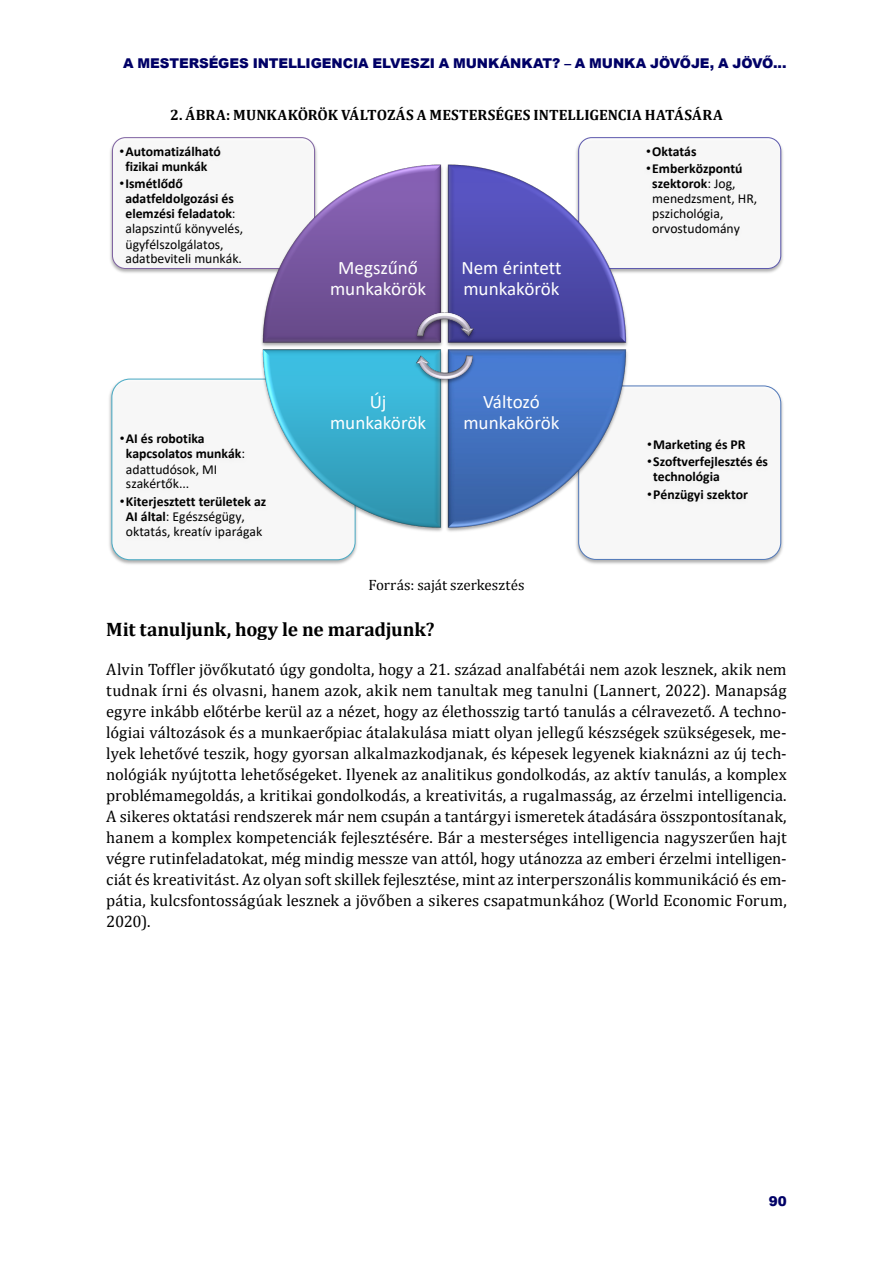
<style>
.page{position:relative;width:893px;height:1263px;background:#fff}
.page>*{position:absolute;margin:0;border:0;box-sizing:border-box;transform-origin:0 0}
.Alcím_1{font:700 19.5px "Cambria";letter-spacing:-.005em;color:#000}
.t1{font:19.05px/21.1px "Calibri";color:#fff;text-align:center}
.Főszöveg{font:16.5px/21px "Cambria";color:#000;text-align:justify}
.t2{font:700 15px "Cambria";letter-spacing:.005em;color:#000}
.FORRÁS{font:15px "Cambria";color:#000}
.t3{font:13.65px/15px "Calibri";color:#000}
.t4{font:700 13.65px/15px "Calibri";color:#000}
.t5{font:900 13.5px "Arial";letter-spacing:-.01em;color:#006}
.s1{font-family:"Arial";font-weight:400}
.s2{font-family:"Arial"}
.s3{font-weight:700}
.s4{font-weight:400}
</style>
<div class="page">
<img style="left:576px;top:387px;width:207px;height:177px">
<img style="left:781px;top:429px;width:2px;height:88px">
<div style="left:579px;top:386px;width:202px;height:173px;background:#f7f7f7;border-radius:17px"></div>
<div style="left:578px;top:385px;width:203px;height:175px;border:1px solid #537aba;border-radius:17px"></div>
<img style="left:109px;top:378px;width:248px;height:186px">
<img style="left:109px;top:424px;width:8px;height:131px">
<div style="left:112px;top:379px;width:243px;height:181px;background:#f7f7f7;border-radius:18px"></div>
<div style="left:111px;top:379px;width:245px;height:181px;border:1px solid #4bacc6;border-radius:18px"></div>
<img style="left:576px;top:137px;width:207px;height:136px">
<div style="left:579px;top:138px;width:202px;height:130px;background:#f7f7f7;border-radius:13px"></div>
<div style="left:578px;top:137px;width:203px;height:132px;border:1px solid #5f5bae;border-radius:13px"></div>
<img style="left:110px;top:137px;width:149px;height:136px">
<div style="left:112px;top:138px;width:203px;height:130px;background:#f6f6f6;border-radius:13px"></div>
<div style="left:112px;top:137px;width:203px;height:132px;border:1px solid #8064a2;border-radius:13px"></div>
<img style="left:259px;top:162px;width:184px;height:372px">
<img style="left:446px;top:162px;width:185px;height:372px">
<img style="left:412px;top:310px;width:67px;height:33px">
<img style="left:411px;top:354px;width:66px;height:33px">
<p class="t5" style="left:123px;top:53px;width:665px">A MESTERSÉGES INTELLIGENCIA ELVESZI A MUNKÁNKAT? – A MUNKA JÖVŐJE, A JÖVŐ...</p>
<p class="t2" style="left:170px;top:106px;width:554px">2. ÁBRA: MUNKAKÖRÖK VÁLTOZÁS A MESTERSÉGES INTELLIGENCIA HATÁSÁRA</p>
<p class="t4" style="left:119px;top:144px;width:103px;text-align:center"><span class="s1">•</span>Automatizálható fizikai munkák</p>
<p class="t3" style="left:126px;top:176px;width:119px;text-indent:-6px"><span class="s2">•</span><span class="s3">Ismétlődő adatfeldolgozási és elemzési feladatok</span>: alapszintű könyvelés, ügyfélszolgálatos, adatbeviteli munkák.</p>
<p class="t4" style="left:126px;top:431px;width:121px;text-indent:-6px"><span class="s1">•</span>AI és robotika kapcsolatos munkák<span class="s4">: adattudósok, MI szakértők...</span></p>
<p class="t3" style="left:126px;top:494px;width:142px;text-indent:-6px"><span class="s2">•</span><span class="s3">Kiterjesztett területek az<br>AI által</span>: Egészségügy, oktatás, kreatív iparágak</p>
<p class="t1" style="left:330px;top:257px;width:98px">Megszűnő munkakörök</p>
<p class="t1" style="left:461px;top:257px;width:102px;text-align:left">Nem érintett munkakörök</p>
<p class="t1" style="left:330px;top:390px;width:98px">Új munkakörök</p>
<p class="t1" style="left:463px;top:390px;width:98px">Változó munkakörök</p>
<p class="t4" style="left:646px;top:144px;width:52px"><span class="s1">•</span>Oktatás</p>
<p class="t3" style="left:652px;top:161px;width:106px;text-indent:-6px"><span class="s2">•</span><span class="s3">Emberközpontú szektorok</span>: Jog, menedzsment, HR, pszichológia, orvostudomány</p>
<p class="t4" style="left:647px;top:436px;width:100px"><span class="s1">•</span>Marketing és PR</p>
<p class="t4" style="left:653px;top:454px;width:116px;text-indent:-6px"><span class="s1">•</span>Szoftverfejlesztés és technológia</p>
<p class="t4" style="left:647px;top:486px;width:103px"><span class="s1">•</span>Pénzügyi szektor</p>
<p class="FORRÁS" style="left:368px;top:576px;width:158px">Forrás: saját szerkesztés</p>
<p class="Alcím_1" style="left:106px;top:618px;width:330px">Mit tanuljunk, hogy le ne maradjunk?</p>
<p class="Főszöveg" style="left:106px;top:659px;width:682px">Alvin Toffler jövőkutató úgy gondolta, hogy a 21. század analfabétái nem azok lesznek, akik nem tudnak írni és olvasni, hanem azok, akik nem tanultak meg tanulni (Lannert, 2022). Manapság egyre inkább előtérbe kerül az a nézet, hogy az élethosszig tartó tanulás a célravezető. A techno&shy;lógiai változások és a munkaerőpiac átalakulása miatt olyan jellegű készségek szükségesek, me&shy;lyek lehetővé teszik, hogy gyorsan alkalmazkodjanak, és képesek legyenek kiaknázni az új tech&shy;nológiák nyújtotta lehetőségeket. Ilyenek az analitikus gondolkodás, az aktív tanulás, a komplex problémamegoldás, a kritikai gondolkodás, a kreativitás, a rugalmasság, az érzelmi intelligencia.<br>A sikeres oktatási rendszerek már nem csupán a tantárgyi ismeretek átadására összpontosítanak, hanem a komplex kompetenciák fejlesztésére. Bár a mesterséges intelligencia nagyszerűen hajt végre rutinfeladatokat, még mindig messze van attól, hogy utánozza az emberi érzelmi intelligen&shy;ciát és kreativitást. Az olyan soft skillek fejlesztése, mint az interperszonális kommunikáció és em&shy;pátia, kulcsfontosságúak lesznek a jövőben a sikeres csapatmunkához (World Economic Forum, 2020).</p>
<p class="t5" style="left:769px;top:1191px;width:20px">90</p>
</div>
